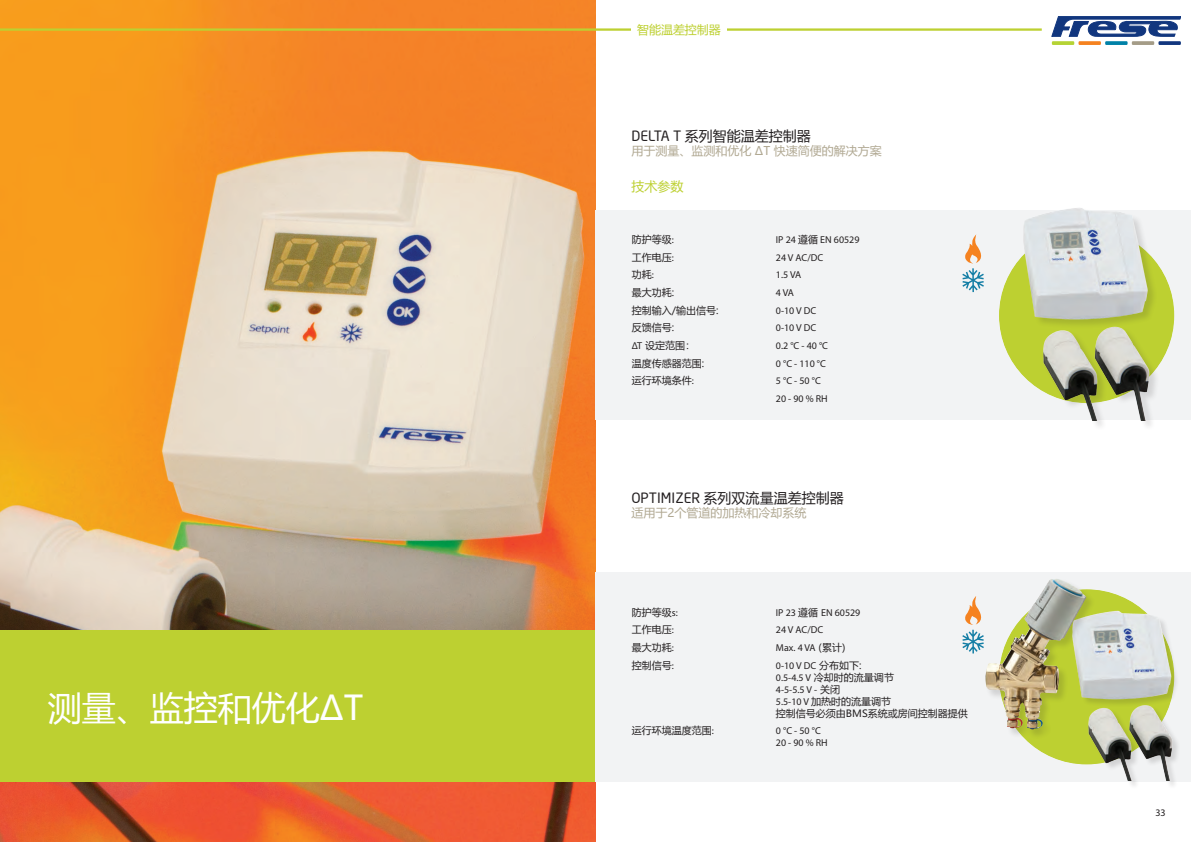
<style>
.page{position:relative;width:1191px;height:842px;background:#fff}
.page>*{position:absolute;margin:0;border:0;box-sizing:border-box;transform-origin:0 0}
.Overskrift{font:34px "Microsoft Ya Hei";color:#fff}
.Overskrift-2{font:14px "Microsoft Ya Hei";color:#231f20}
.Overskrift-3{font:13px "Microsoft Ya Hei";color:#bdd031}
.Overskrift-4{font:12px "Microsoft Ya Hei";color:#b1a993}
.Technote_header{font:12px "Microsoft Ya Hei";color:#bdd031}
.Overskrift-5{font:10px/12px "Microsoft Ya Hei";color:#231f20}
.Overskrift-6{font:10px "Myriad Pro";color:#231f20}
.s1{font-family:"Neo Sans"}
.s2{font-family:"Myriad Pro"}
.s3{font-family:"Microsoft Ya Hei"}
</style>
<div class="page">
<svg style="left:1051px;top:41px;width:23px;height:4px"></svg>
<svg style="left:1078px;top:41px;width:23px;height:4px"></svg>
<svg style="left:1105px;top:41px;width:22px;height:4px"></svg>
<svg style="left:1131px;top:41px;width:23px;height:4px"></svg>
<svg style="left:1158px;top:41px;width:22px;height:4px"></svg>
<svg style="left:1051px;top:17px;width:130px;height:20px"></svg>
<img style="left:0;top:0;width:595px;height:842px">
<hr style="left:0;top:28px;width:1041px;height:3px;background:#bdd031">
<div style="left:0;top:630px;width:595px;height:152px;background:#bdd031"></div>
<div style="left:595px;top:211px;width:596px;height:209px;background:#f2f3f4"></div>
<div style="left:999px;top:228px;width:174px;height:174px;background:#bdd031;border-radius:50%"></div>
<div style="left:631px;top:25px;width:95px;height:13px;background:#fff"></div>
<div style="left:1023px;top:208px;width:137px;height:223px;background:#fff"></div>
<img style="left:1010px;top:208px;width:149px;height:212px">
<svg style="left:962px;top:235px;width:22px;height:57px"></svg>
<div style="left:595px;top:572px;width:596px;height:210px;background:#f2f3f4"></div>
<svg style="left:965px;top:596px;width:17px;height:28px"></svg>
<svg style="left:962px;top:630px;width:22px;height:23px"></svg>
<div style="left:999px;top:590px;width:174px;height:174px;background:#bdd031;border-radius:50%"></div>
<div style="left:1073px;top:612px;width:107px;height:178px;background:#231f20;opacity:.15"></div>
<img style="left:1063px;top:610px;width:117px;height:171px">
<div style="left:985px;top:579px;width:111px;height:161px;background:#231f20;opacity:.15"></div>
<img style="left:985px;top:579px;width:69px;height:149px">
<p class="Overskrift" style="left:48px;top:685px;width:317px">测量、监控和优化ΔT</p>
<p class="Technote_header" style="left:637px;top:22px;width:85px">智能温差控制器</p>
<p class="Overskrift-2" style="left:631px;top:127px;width:181px"><span class="s1">DELTA T</span> 系列智能温差控制器</p>
<p class="Overskrift-4" style="left:631px;top:143px;width:252px">用于测量、监测和优化 ∆T 快速简便的解决方案</p>
<p class="Overskrift-3" style="left:631px;top:178px;width:53px">技术参数</p>
<p class="Overskrift-5" style="left:632px;top:233px;width:44px">防护等级<span class="s2">:</span></p>
<p class="Overskrift-6" style="left:776px;top:233px;width:85px">IP 24 <span class="s3">遵循</span> EN 60529</p>
<p class="Overskrift-5" style="left:632px;top:251px;width:44px">工作电压<span class="s2">:</span></p>
<p class="Overskrift-6" style="left:776px;top:251px;width:49px">24 V AC/DC</p>
<p class="Overskrift-5" style="left:632px;top:268px;width:24px">功耗<span class="s2">:</span></p>
<p class="Overskrift-6" style="left:776px;top:269px;width:27px">1.5 VA</p>
<p class="Overskrift-5" style="left:632px;top:286px;width:44px">最大功耗:</p>
<p class="Overskrift-6" style="left:776px;top:286px;width:20px">4 VA</p>
<p class="Overskrift-5" style="left:632px;top:304px;width:88px">控制输入/输出信号:</p>
<p class="Overskrift-6" style="left:776px;top:304px;width:42px">0-10 V DC</p>
<p class="Overskrift-5" style="left:632px;top:321px;width:44px">反馈信号:</p>
<p class="Overskrift-6" style="left:776px;top:322px;width:42px">0-10 V DC</p>
<p class="Overskrift-5" style="left:632px;top:339px;width:65px"><span class="s2">ΔT</span> 设定范围：</p>
<p class="Overskrift-6" style="left:776px;top:339px;width:54px">0.2 °C - 40 °C</p>
<p class="Overskrift-5" style="left:632px;top:357px;width:74px">温度传感器范围:</p>
<p class="Overskrift-6" style="left:776px;top:357px;width:52px">0 °C - 110 °C</p>
<p class="Overskrift-5" style="left:632px;top:374px;width:64px">运行环境条件<span class="s2">:</span></p>
<p class="Overskrift-6" style="left:776px;top:375px;width:46px">5 °C - 50 °C</p>
<p class="Overskrift-6" style="left:776px;top:392px;width:53px">20 - 90 % RH</p>
<p class="Overskrift-2" style="left:631px;top:488px;width:214px"><span class="s1">OPTIMIZER</span> 系列双流量温差控制器</p>
<p class="Overskrift-4" style="left:631px;top:504px;width:177px">适用于2个管道的加热和冷却系统</p>
<p class="Overskrift-5" style="left:632px;top:606px;width:48px">防护等级<span class="s2">s:</span></p>
<p class="Overskrift-6" style="left:776px;top:606px;width:86px">IP 23 <span class="s3">遵循</span> EN 60529</p>
<p class="Overskrift-5" style="left:632px;top:623px;width:44px">工作电压<span class="s2">:</span></p>
<p class="Overskrift-6" style="left:776px;top:624px;width:49px">24 V AC/DC</p>
<p class="Overskrift-5" style="left:632px;top:641px;width:44px">最大功耗<span class="s2">:</span></p>
<p class="Overskrift-6" style="left:776px;top:641px;width:71px">Max. 4 VA <span class="s3">(累计)</span></p>
<p class="Overskrift-5" style="left:632px;top:659px;width:44px">控制信号<span class="s2">:</span></p>
<p class="Overskrift-5" style="left:776px;top:659px;width:193px"><span class="s2">0-10 V DC</span> 分布如下:<br><span class="s2">0.5-4.5 V</span> 冷却时的流量调节<br><span class="s2">4-5-5.5 V -</span> 关闭<br><span class="s2">5.5-10 V</span> 加热时的流量调节<br>控制信号必须由BMS系统或房间控制器提供</p>
<p class="Overskrift-5" style="left:632px;top:724px;width:84px">运行环境温度范围<span class="s2">:</span></p>
<p class="Overskrift-6" style="left:776px;top:725px;width:46px">0 °C - 50 °C</p>
<p class="Overskrift-6" style="left:776px;top:737px;width:53px">20 - 90 % RH</p>
<p class="Overskrift-6" style="left:1155px;top:807px;width:12px">33</p>
</div>
